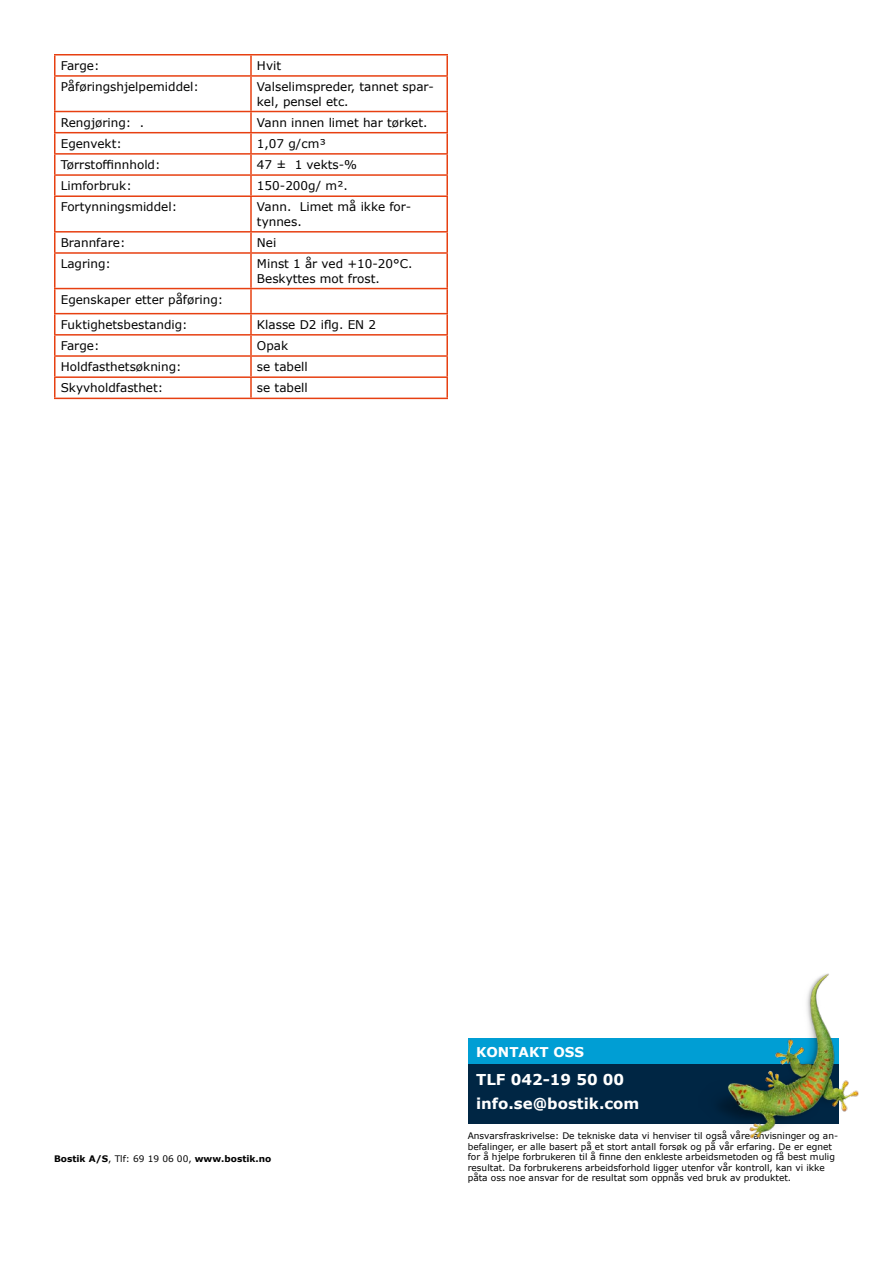
<style>
.page{position:relative;width:893px;height:1263px;background:#fff}
.page>*{position:absolute;margin:0;border:0;box-sizing:border-box;transform-origin:0 0}
.t1{font:700 15px/24px "Verdana";color:#fff}
.t2{font:700 13.5px "Verdana";color:#fff}
.t3{font:12px/14.4px "Verdana";color:#000}
.t4{font:9px/10.5px "Verdana";color:#000}
.t5{font:700 9px "Verdana";color:#000}
.s1{font-weight:400}
</style>
<div class="page">
<hr style="left:54px;top:398px;width:197px;height:1px;background:#e74011">
<hr style="left:251px;top:398px;width:197px;height:1px;background:#e74011">
<svg style="left:54px;top:56px;width:2px;height:19px"></svg>
<hr style="left:54px;top:77px;width:2px;height:34px;background:#e74011">
<hr style="left:54px;top:112px;width:2px;height:20px;background:#e74011">
<hr style="left:54px;top:133px;width:2px;height:20px;background:#e74011">
<svg style="left:54px;top:155px;width:2px;height:40px"></svg>
<hr style="left:54px;top:197px;width:2px;height:34px;background:#e74011">
<svg style="left:54px;top:233px;width:2px;height:19px"></svg>
<hr style="left:54px;top:254px;width:2px;height:34px;background:#e74011">
<hr style="left:54px;top:289px;width:2px;height:24px;background:#e74011">
<hr style="left:54px;top:314px;width:2px;height:20px;background:#e74011">
<svg style="left:54px;top:336px;width:2px;height:40px"></svg>
<hr style="left:54px;top:378px;width:2px;height:20px;background:#e74011">
<hr style="left:54px;top:54px;width:197px;height:2px;background:#e74011">
<hr style="left:251px;top:54px;width:197px;height:2px;background:#e74011">
<hr style="left:54px;top:75px;width:197px;height:2px;background:#e74011">
<hr style="left:251px;top:75px;width:197px;height:2px;background:#e74011">
<hr style="left:54px;top:111px;width:197px;height:1px;background:#e74011">
<hr style="left:251px;top:111px;width:197px;height:1px;background:#e74011">
<hr style="left:54px;top:132px;width:197px;height:1px;background:#e74011">
<hr style="left:251px;top:132px;width:197px;height:1px;background:#e74011">
<hr style="left:54px;top:153px;width:197px;height:2px;background:#e74011">
<hr style="left:251px;top:153px;width:197px;height:2px;background:#e74011">
<hr style="left:54px;top:174px;width:197px;height:2px;background:#e74011">
<hr style="left:251px;top:174px;width:197px;height:2px;background:#e74011">
<hr style="left:54px;top:195px;width:197px;height:2px;background:#e74011">
<hr style="left:251px;top:195px;width:197px;height:2px;background:#e74011">
<hr style="left:54px;top:231px;width:197px;height:2px;background:#e74011">
<hr style="left:251px;top:231px;width:197px;height:2px;background:#e74011">
<hr style="left:54px;top:252px;width:197px;height:2px;background:#e74011">
<hr style="left:251px;top:252px;width:197px;height:2px;background:#e74011">
<hr style="left:54px;top:288px;width:197px;height:1px;background:#e74011">
<hr style="left:251px;top:288px;width:197px;height:1px;background:#e74011">
<hr style="left:54px;top:313px;width:197px;height:1px;background:#e74011">
<hr style="left:251px;top:313px;width:197px;height:1px;background:#e74011">
<hr style="left:54px;top:334px;width:197px;height:2px;background:#e74011">
<hr style="left:251px;top:334px;width:197px;height:2px;background:#e74011">
<hr style="left:54px;top:355px;width:197px;height:2px;background:#e74011">
<hr style="left:251px;top:355px;width:197px;height:2px;background:#e74011">
<hr style="left:54px;top:376px;width:197px;height:2px;background:#e74011">
<hr style="left:251px;top:376px;width:197px;height:2px;background:#e74011">
<svg style="left:250px;top:56px;width:2px;height:19px"></svg>
<svg style="left:446px;top:56px;width:2px;height:19px"></svg>
<hr style="left:250px;top:77px;width:2px;height:34px;background:#e74011">
<hr style="left:446px;top:77px;width:2px;height:34px;background:#e74011">
<hr style="left:250px;top:112px;width:2px;height:20px;background:#e74011">
<hr style="left:446px;top:112px;width:2px;height:20px;background:#e74011">
<hr style="left:250px;top:133px;width:2px;height:20px;background:#e74011">
<hr style="left:446px;top:133px;width:2px;height:20px;background:#e74011">
<svg style="left:250px;top:155px;width:2px;height:40px"></svg>
<svg style="left:446px;top:155px;width:2px;height:40px"></svg>
<hr style="left:250px;top:197px;width:2px;height:34px;background:#e74011">
<hr style="left:446px;top:197px;width:2px;height:34px;background:#e74011">
<svg style="left:250px;top:233px;width:2px;height:19px"></svg>
<svg style="left:446px;top:233px;width:2px;height:19px"></svg>
<hr style="left:250px;top:254px;width:2px;height:34px;background:#e74011">
<hr style="left:446px;top:254px;width:2px;height:34px;background:#e74011">
<hr style="left:250px;top:289px;width:2px;height:24px;background:#e74011">
<hr style="left:446px;top:289px;width:2px;height:24px;background:#e74011">
<hr style="left:250px;top:314px;width:2px;height:20px;background:#e74011">
<hr style="left:446px;top:314px;width:2px;height:20px;background:#e74011">
<svg style="left:250px;top:336px;width:2px;height:40px"></svg>
<svg style="left:446px;top:336px;width:2px;height:40px"></svg>
<hr style="left:250px;top:378px;width:2px;height:20px;background:#e74011">
<hr style="left:446px;top:378px;width:2px;height:20px;background:#e74011">
<div style="left:469px;top:1063px;width:370px;height:61px;background:#002644"></div>
<div style="left:469px;top:1038px;width:370px;height:26px;background:#009ed4"></div>
<img style="left:719px;top:973px;width:140px;height:166px">
<p class="t3" style="left:61px;top:58px;width:40px">Farge:</p>
<p class="t3" style="left:257px;top:58px;width:26px">Hvit</p>
<p class="t3" style="left:61px;top:79px;width:140px">Påføringshjelpemiddel:</p>
<p class="t3" style="left:257px;top:79px;width:179px">Valselimspreder, tannet spar&shy;kel, pensel etc.</p>
<p class="t3" style="left:61px;top:115px;width:85px">Rengjøring: .</p>
<p class="t3" style="left:257px;top:115px;width:172px">Vann innen limet har tørket.</p>
<p class="t3" style="left:61px;top:136px;width:63px">Egenvekt:</p>
<p class="t3" style="left:257px;top:136px;width:70px">1,07 g/cm³</p>
<p class="t3" style="left:61px;top:157px;width:101px">Tørrstoffinnhold:</p>
<p class="t3" style="left:257px;top:157px;width:102px">47 ± 1 vekts-%</p>
<p class="t3" style="left:61px;top:179px;width:73px">Limforbruk:</p>
<p class="t3" style="left:257px;top:179px;width:92px">150-200g/ m².</p>
<p class="t3" style="left:61px;top:200px;width:118px">Fortynningsmiddel:</p>
<p class="t3" style="left:257px;top:200px;width:156px">Vann. Limet må ikke for&shy;tynnes.</p>
<p class="t3" style="left:61px;top:235px;width:66px">Brannfare:</p>
<p class="t3" style="left:257px;top:235px;width:21px">Nei</p>
<p class="t3" style="left:61px;top:256px;width:52px">Lagring:</p>
<p class="t3" style="left:257px;top:256px;width:157px">Minst 1 år ved +10-20°C.<br>Beskyttes mot frost.</p>
<p class="t3" style="left:61px;top:287px;width:164px;line-height:25px">Egenskaper etter påføring:<br>Fuktighetsbestandig:</p>
<p class="t3" style="left:257px;top:317px;width:121px">Klasse D2 iflg. EN 2</p>
<p class="t3" style="left:61px;top:338px;width:40px">Farge:</p>
<p class="t3" style="left:257px;top:338px;width:33px">Opak</p>
<p class="t3" style="left:61px;top:359px;width:122px">Holdfasthetsøkning:</p>
<p class="t3" style="left:257px;top:359px;width:52px">se tabell</p>
<p class="t3" style="left:61px;top:381px;width:104px">Skyvholdfasthet:</p>
<p class="t3" style="left:257px;top:381px;width:52px">se tabell</p>
<p class="t5" style="left:54px;top:1152px;width:219px">Bostik A/S<span class="s1">, Tlf: 69 19 06 00,</span> www.bostik.no</p>
<p class="t2" style="left:476px;top:1042px;width:109px">KONTAKT OSS</p>
<p class="t1" style="left:476px;top:1067px;width:165px">TLF 042-19 50 00 info.se@bostik.com</p>
<p class="t4" style="left:468px;top:1130px;width:372px">Ansvarsfraskrivelse: De tekniske data vi henviser til også våre anvisninger og an&shy;befalinger, er alle basert på et stort antall forsøk og på vår erfaring. De er egnet for å hjelpe forbrukeren til å finne den enkleste arbeidsmetoden og få best mulig resultat. Da forbrukerens arbeidsforhold ligger utenfor vår kontroll, kan vi ikke påta oss noe ansvar for de resultat som oppnås ved bruk av produktet.</p>
</div>
